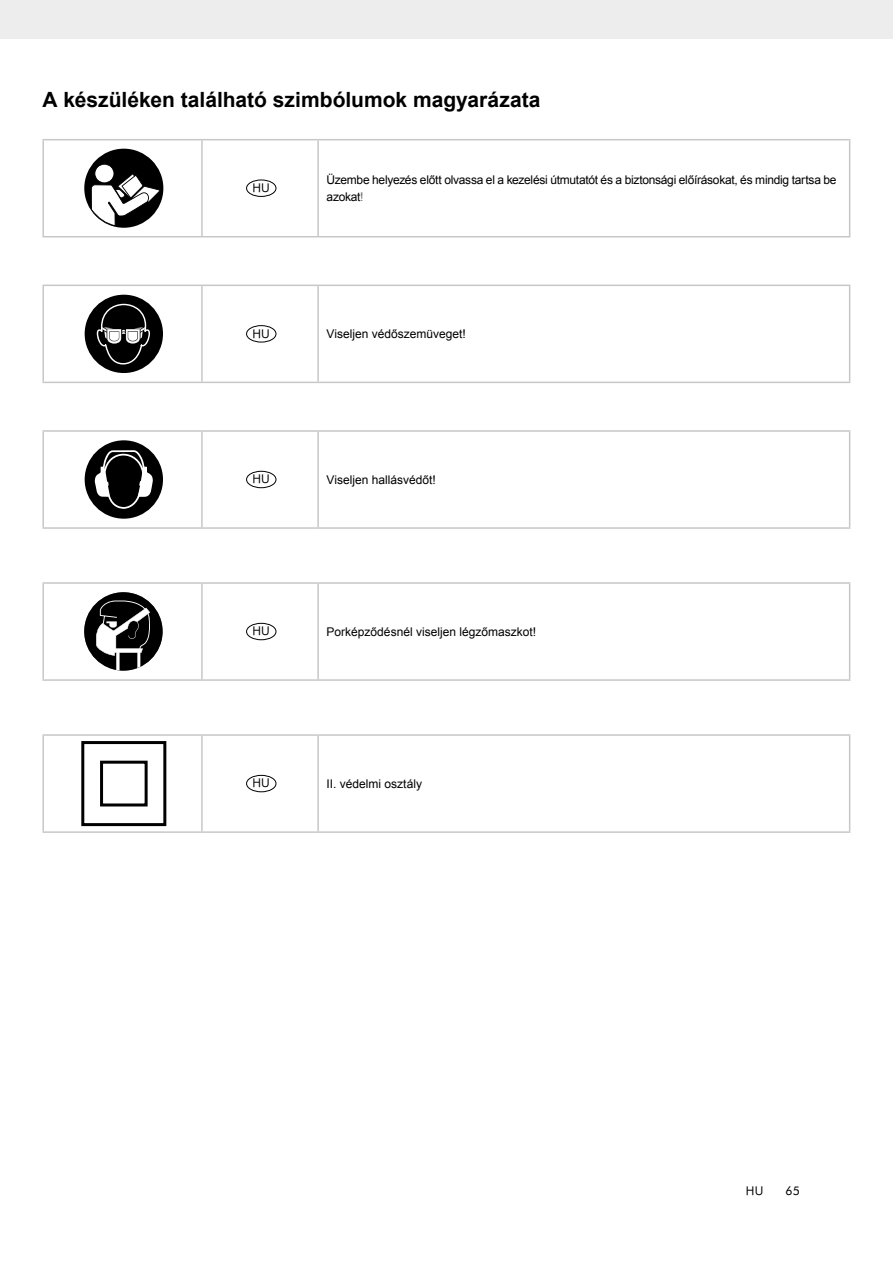
<style>
.page{position:relative;width:893px;height:1263px;background:#fff}
.page>*{position:absolute;margin:0;border:0;box-sizing:border-box;transform-origin:0 0}
.Tabelle_Spalte_1{font:700 21px "Arial";color:#000}
.Übersetzungshinweise{font:12px "Arial";color:#000}
.Übersetzungshinweise-2{font:12px/16.5px "Arial";letter-spacing:-.025em;color:#000}
.t1{font:12px "Futura Book BT";color:#000}
.s1{color:#717171}
</style>
<div class="page">
<div style="left:0;top:0;width:893px;height:39px;background:#ededed"></div>
<svg style="left:44px;top:140px;width:805px;height:57px"></svg>
<hr style="left:42px;top:139px;width:160px;height:1px;background:#c7c7c7">
<hr style="left:42px;top:140px;width:2px;height:96px;background:#c7c7c7">
<hr style="left:202px;top:139px;width:116px;height:1px;background:#c7c7c7">
<hr style="left:201px;top:140px;width:2px;height:96px;background:#c7c7c7">
<hr style="left:318px;top:139px;width:532px;height:1px;background:#c7c7c7">
<hr style="left:317px;top:140px;width:2px;height:96px;background:#c7c7c7">
<hr style="left:849px;top:140px;width:1px;height:96px;background:#c7c7c7">
<hr style="left:42px;top:236px;width:160px;height:1px;background:#c7c7c7">
<hr style="left:202px;top:236px;width:116px;height:1px;background:#c7c7c7">
<hr style="left:318px;top:236px;width:532px;height:1px;background:#c7c7c7">
<svg style="left:81px;top:146px;width:85px;height:82px"></svg>
<div style="left:246px;top:180px;width:30px;height:17px;border:1px solid #000;border-radius:50%"></div>
<svg style="left:44px;top:325px;width:805px;height:57px"></svg>
<hr style="left:42px;top:285px;width:160px;height:1px;background:#c7c7c7">
<hr style="left:42px;top:286px;width:2px;height:96px;background:#c7c7c7">
<hr style="left:202px;top:285px;width:116px;height:1px;background:#c7c7c7">
<hr style="left:201px;top:286px;width:2px;height:96px;background:#c7c7c7">
<hr style="left:318px;top:285px;width:532px;height:1px;background:#c7c7c7">
<hr style="left:317px;top:286px;width:2px;height:96px;background:#c7c7c7">
<hr style="left:849px;top:286px;width:1px;height:96px;background:#c7c7c7">
<hr style="left:42px;top:382px;width:160px;height:1px;background:#c7c7c7">
<hr style="left:202px;top:382px;width:116px;height:1px;background:#c7c7c7">
<hr style="left:318px;top:382px;width:532px;height:1px;background:#c7c7c7">
<svg style="left:81px;top:291px;width:85px;height:85px"></svg>
<div style="left:85px;top:295px;width:78px;height:78px;background:#000;border-radius:50%"></div>
<svg style="left:97px;top:304px;width:53px;height:60px"></svg>
<div style="left:246px;top:325px;width:30px;height:17px;border:1px solid #000;border-radius:50%"></div>
<hr style="left:42px;top:430px;width:160px;height:2px;background:#c7c7c7">
<hr style="left:42px;top:432px;width:2px;height:95px;background:#c7c7c7">
<hr style="left:202px;top:430px;width:116px;height:2px;background:#c7c7c7">
<hr style="left:201px;top:432px;width:2px;height:95px;background:#c7c7c7">
<hr style="left:318px;top:430px;width:532px;height:2px;background:#c7c7c7">
<hr style="left:317px;top:432px;width:2px;height:95px;background:#c7c7c7">
<hr style="left:849px;top:432px;width:1px;height:95px;background:#c7c7c7">
<hr style="left:42px;top:527px;width:160px;height:2px;background:#c7c7c7">
<hr style="left:202px;top:527px;width:116px;height:2px;background:#c7c7c7">
<hr style="left:318px;top:527px;width:532px;height:2px;background:#c7c7c7">
<div style="left:85px;top:440px;width:78px;height:79px;background:#000;border-radius:50%"></div>
<svg style="left:95px;top:450px;width:58px;height:59px"></svg>
<div style="left:246px;top:471px;width:30px;height:17px;border:1px solid #000;border-radius:50%"></div>
<hr style="left:42px;top:734px;width:160px;height:2px;background:#c7c7c7">
<hr style="left:42px;top:736px;width:2px;height:95px;background:#c7c7c7">
<hr style="left:202px;top:734px;width:116px;height:2px;background:#c7c7c7">
<hr style="left:201px;top:736px;width:2px;height:95px;background:#c7c7c7">
<hr style="left:318px;top:734px;width:532px;height:2px;background:#c7c7c7">
<hr style="left:317px;top:736px;width:2px;height:95px;background:#c7c7c7">
<hr style="left:849px;top:736px;width:1px;height:95px;background:#c7c7c7">
<hr style="left:42px;top:831px;width:160px;height:2px;background:#c7c7c7">
<hr style="left:202px;top:831px;width:116px;height:2px;background:#c7c7c7">
<hr style="left:318px;top:831px;width:532px;height:2px;background:#c7c7c7">
<svg style="left:81px;top:741px;width:86px;height:86px"></svg>
<div style="left:246px;top:775px;width:30px;height:17px;border:1px solid #000;border-radius:50%"></div>
<hr style="left:42px;top:582px;width:160px;height:2px;background:#c7c7c7">
<hr style="left:42px;top:584px;width:2px;height:95px;background:#c7c7c7">
<hr style="left:202px;top:582px;width:116px;height:2px;background:#c7c7c7">
<hr style="left:201px;top:584px;width:2px;height:95px;background:#c7c7c7">
<hr style="left:318px;top:582px;width:532px;height:2px;background:#c7c7c7">
<hr style="left:317px;top:584px;width:2px;height:95px;background:#c7c7c7">
<hr style="left:849px;top:584px;width:1px;height:95px;background:#c7c7c7">
<hr style="left:42px;top:679px;width:160px;height:2px;background:#c7c7c7">
<hr style="left:202px;top:679px;width:116px;height:2px;background:#c7c7c7">
<hr style="left:318px;top:679px;width:532px;height:2px;background:#c7c7c7">
<div style="left:84px;top:592px;width:79px;height:79px;background:#000;border-radius:50%"></div>
<svg style="left:96px;top:600px;width:54px;height:71px"></svg>
<div style="left:246px;top:623px;width:30px;height:17px;border:1px solid #000;border-radius:50%"></div>
<p class="Tabelle_Spalte_1" style="left:42px;top:85px;width:500px">A készüléken található szimbólumok magyarázata</p>
<p class="t1" style="left:253px;top:180px;width:19px">HU</p>
<p class="Übersetzungshinweise-2" style="left:327px;top:172px;width:511px">Üzembe helyezés előtt olvassa el a kezelési útmutatót és a biztonsági előírásokat, és mindig tartsa be azokat<span class="s1">!</span></p>
<p class="t1" style="left:253px;top:326px;width:19px">HU</p>
<p class="Übersetzungshinweise" style="left:327px;top:326px;width:141px">Viseljen védőszemüveget!</p>
<p class="t1" style="left:253px;top:472px;width:19px">HU</p>
<p class="Übersetzungshinweise" style="left:327px;top:472px;width:111px">Viseljen hallásvédőt!</p>
<p class="t1" style="left:253px;top:624px;width:19px">HU</p>
<p class="Übersetzungshinweise" style="left:327px;top:624px;width:211px">Porképződésnél viseljen légzőmaszkot!</p>
<p class="t1" style="left:253px;top:776px;width:19px">HU</p>
<p class="Übersetzungshinweise" style="left:327px;top:776px;width:97px">II. védelmi osztály</p>
<p class="t1" style="left:746px;top:1183px;width:19px">HU</p>
<p class="t1" style="left:786px;top:1183px;width:16px">65</p>
</div>
